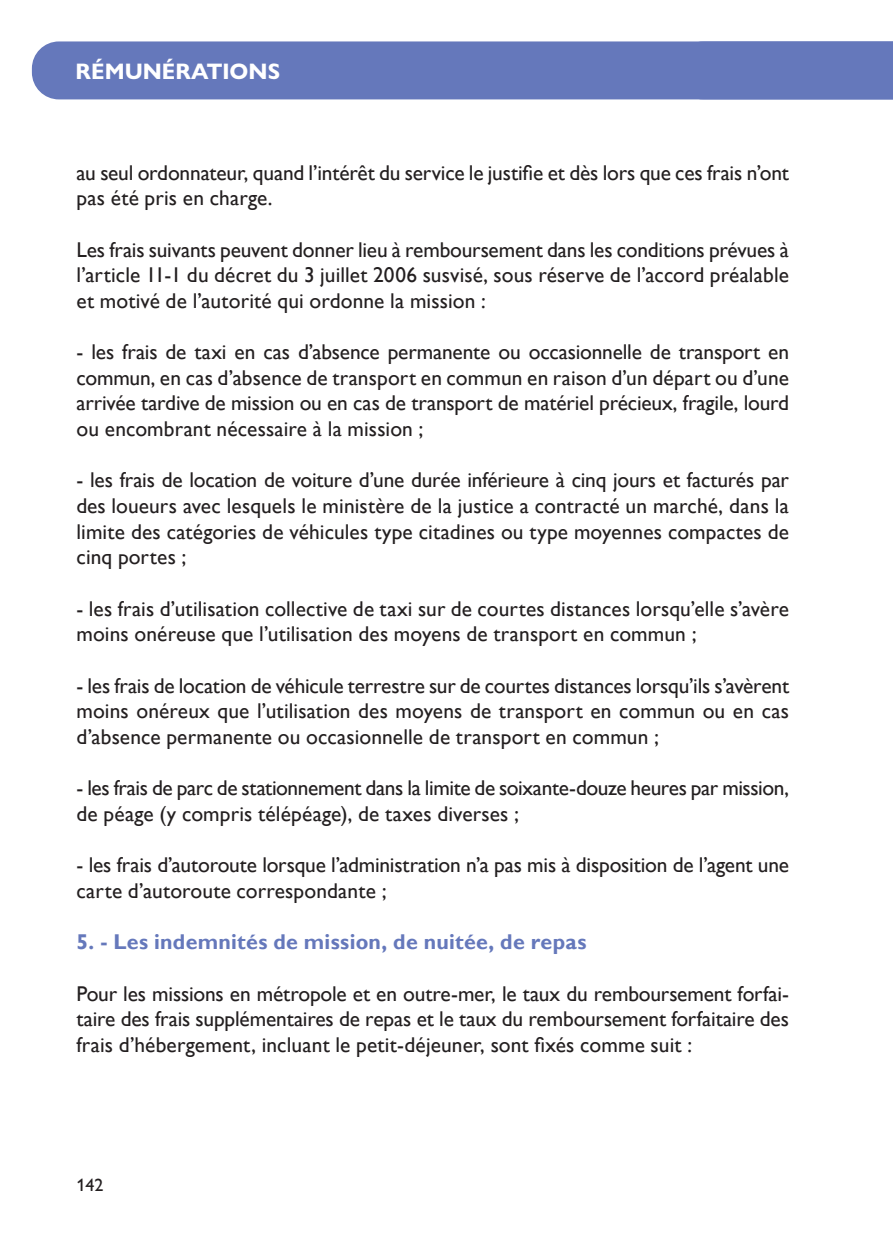
<style>
.page{position:relative;width:893px;height:1244px;background:#fff}
.page>*{position:absolute;margin:0;border:0;box-sizing:border-box;transform-origin:0 0}
.t1{font:700 22.5px "Gill Sans Nova";color:#fff}
.t2{font:21.38px/25.7px "Gill Sans";letter-spacing:.005em;color:#231f20;text-align:justify}
.t3{font:21.38px/25.7px "Gill Sans";letter-spacing:-.015em;color:#231f20}
.t4{font:700 21.38px "Gill Sans";letter-spacing:.015em;color:#6578bb}
.t5{font:500 18px "Gill Sans Nova";color:#231f20}
</style>
<div class="page">
<div style="left:32px;top:41px;width:861px;height:58px;background:#6578bb"></div>
<p class="t1" style="left:76px;top:57px;width:206px">RÉMUNÉRATIONS</p>
<p class="t2" style="left:77px;top:160px;width:714px">au seul ordonnateur, quand l’intérêt du service le justifie et dès lors que ces frais n’ont pas été pris en charge.</p>
<p class="t2" style="left:77px;top:237px;width:714px">Les frais suivants peuvent donner lieu à remboursement dans les conditions prévues à l’article 11-1 du décret du 3 juillet 2006 susvisé, sous réserve de l’accord préalable et motivé de l’autorité qui ordonne la mission :</p>
<p class="t2" style="left:77px;top:339px;width:714px">- les frais de taxi en cas d’absence permanente ou occasionnelle de transport en commun, en cas d’absence de transport en commun en raison d’un départ ou d’une arrivée tardive de mission ou en cas de transport de matériel précieux, fragile, lourd ou encombrant nécessaire à la mission ;</p>
<p class="t2" style="left:77px;top:468px;width:714px">- les frais de location de voiture d’une durée inférieure à cinq jours et facturés par des loueurs avec lesquels le ministère de la justice a contracté un marché, dans la limite des catégories de véhicules type citadines ou type moyennes compactes de cinq portes ;</p>
<p class="t2" style="left:77px;top:596px;width:714px">- les frais d’utilisation collective de taxi sur de courtes distances lorsqu’elle s’avère moins onéreuse que l’utilisation des moyens de transport en commun ;</p>
<p class="t2" style="left:77px;top:673px;width:714px">- les frais de location de véhicule terrestre sur de courtes distances lorsqu’ils s’avèrent moins onéreux que l’utilisation des moyens de transport en commun ou en cas d’absence permanente ou occasionnelle de transport en commun ;</p>
<p class="t3" style="left:77px;top:776px;width:714px">- les frais de parc de stationnement dans la limite de soixante-douze heures par mission, de péage (y compris télépéage), de taxes diverses ;</p>
<p class="t2" style="left:77px;top:852px;width:714px">- les frais d’autoroute lorsque l’administration n’a pas mis à disposition de l’agent une carte d’autoroute correspondante ;</p>
<p class="t4" style="left:77px;top:929px;width:511px">5. - Les indemnités de mission, de nuitée, de repas</p>
<p class="t2" style="left:77px;top:981px;width:714px">Pour les missions en métropole et en outre-mer, le taux du remboursement forfai&shy;taire des frais supplémentaires de repas et le taux du remboursement forfaitaire des frais d’hébergement, incluant le petit-déjeuner, sont fixés comme suit :</p>
<p class="t5" style="left:77px;top:1174px;width:28px">142</p>
</div>
